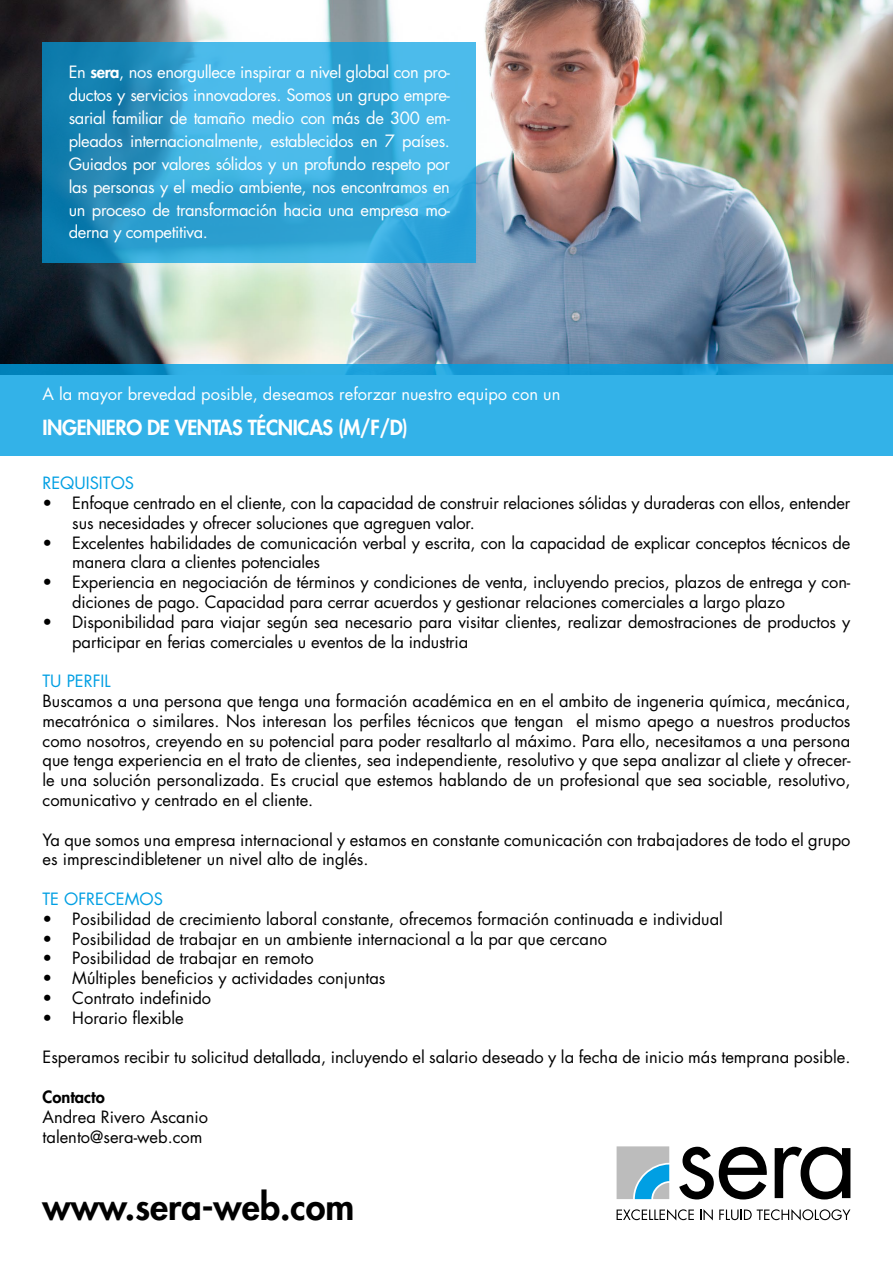
<style>
.page{position:relative;width:893px;height:1263px;background:#fff}
.page>*{position:absolute;margin:0;border:0;box-sizing:border-box;transform-origin:0 0}
.t1{font:800 36px "Futura";color:#000}
.t2{font:800 20.25px "Futura";letter-spacing:-.02em;color:#fff}
.t3{font:16.5px/19.8px "Futura";letter-spacing:-.01em;color:#000}
.t4{font:16.5px/23px "Futura";color:#fff;text-align:justify}
.t5{font:16.5px "Futura";color:#009fe3}
.t6{font:800 16.5px "Futura";color:#000}
.s1{font-weight:800}
</style>
<div class="page">
<svg style="left:617px;top:1146px;width:52px;height:53px"></svg>
<svg style="left:679px;top:1147px;width:88px;height:52px"></svg>
<svg style="left:775px;top:1147px;width:75px;height:52px"></svg>
<svg style="left:617px;top:1209px;width:77px;height:11px"></svg>
<svg style="left:700px;top:1209px;width:13px;height:11px"></svg>
<svg style="left:719px;top:1209px;width:131px;height:11px"></svg>
<img style="left:0;top:0;width:893px;height:364px">
<svg style="left:43px;top:43px;width:433px;height:220px"></svg>
<svg style="left:0;top:364px;width:893px;height:92px;fill:#33b2e8"></svg>
<p class="t4" style="left:69px;top:60px;width:383px">En <span class="s1">sera</span>, nos enorgullece inspirar a nivel global con pro&shy;ductos y servicios innovadores. Somos un grupo empre&shy;sarial familiar de tamaño medio con más de 300 em&shy;pleados internacionalmente, establecidos en 7 países.<br>Guiados por valores sólidos y un profundo respeto por las personas y el medio ambiente, nos encontramos en un proceso de transformación hacia una empresa mo&shy;derna y competitiva.</p>
<p class="t4" style="left:43px;top:382px;width:519px">A la mayor brevedad posible, deseamos reforzar nuestro equipo con un</p>
<p class="t2" style="left:43px;top:414px;width:367px">INGENIERO DE VENTAS TÉCNICAS (M/F/D)</p>
<p class="t5" style="left:43px;top:472px;width:93px">REQUISITOS</p>
<p class="t3" style="left:72px;top:493px;width:780px;text-indent:-30px">• Enfoque centrado en el cliente, con la capacidad de construir relaciones sólidas y duraderas con ellos, entender sus necesidades y ofrecer soluciones que agreguen valor.</p>
<p class="t3" style="left:72px;top:532px;width:780px;text-indent:-30px">• Excelentes habilidades de comunicación verbal y escrita, con la capacidad de explicar conceptos técnicos de manera clara a clientes potenciales</p>
<p class="t3" style="left:72px;top:572px;width:780px;text-indent:-30px">• Experiencia en negociación de términos y condiciones de venta, incluyendo precios, plazos de entrega y con&shy;diciones de pago. Capacidad para cerrar acuerdos y gestionar relaciones comerciales a largo plazo</p>
<p class="t3" style="left:72px;top:612px;width:780px;text-indent:-30px">• Disponibilidad para viajar según sea necesario para visitar clientes, realizar demostraciones de productos y participar en ferias comerciales u eventos de la industria</p>
<p class="t5" style="left:43px;top:670px;width:70px">TU PERFIL</p>
<p class="t3" style="left:43px;top:691px;width:809px;text-align:justify">Buscamos a una persona que tenga una formación académica en en el ambito de ingeneria química, mecánica, mecatrónica o similares. Nos interesan los perfiles técnicos que tengan el mismo apego a nuestros productos como nosotros, creyendo en su potencial para poder resaltarlo al máximo. Para ello, necesitamos a una persona que tenga experiencia en el trato de clientes, sea independiente, resolutivo y que sepa analizar al cliete y ofrecer&shy;le una solución personalizada. Es crucial que estemos hablando de un profesional que sea sociable, resolutivo, comunicativo y centrado en el cliente.</p>
<p class="t3" style="left:43px;top:829px;width:809px">Ya que somos una empresa internacional y estamos en constante comunicación con trabajadores de todo el grupo es imprescindibletener un nivel alto de inglés.</p>
<p class="t5" style="left:43px;top:887px;width:122px">TE OFRECEMOS</p>
<p class="t3" style="left:43px;top:909px;width:682px">• Posibilidad de crecimiento laboral constante, ofrecemos formación continuada e individual</p>
<p class="t3" style="left:43px;top:928px;width:566px">• Posibilidad de trabajar en un ambiente internacional a la par que cercano</p>
<p class="t3" style="left:43px;top:948px;width:273px">• Posibilidad de trabajar en remoto</p>
<p class="t3" style="left:43px;top:968px;width:344px">• Múltiples beneficios y actividades conjuntas</p>
<p class="t3" style="left:43px;top:988px;width:170px">• Contrato indefinido</p>
<p class="t3" style="left:43px;top:1008px;width:143px">• Horario flexible</p>
<p class="t3" style="left:43px;top:1047px;width:809px">Esperamos recibir tu solicitud detallada, incluyendo el salario deseado y la fecha de inicio más temprana posible.</p>
<p class="t6" style="left:43px;top:1086px;width:64px">Contacto</p>
<p class="t3" style="left:43px;top:1107px;width:167px">Andrea Rivero Ascanio talento@sera-web.com</p>
<h1 class="t1" style="left:43px;top:1183px;width:313px">www.sera-web.com</h1>
</div>
